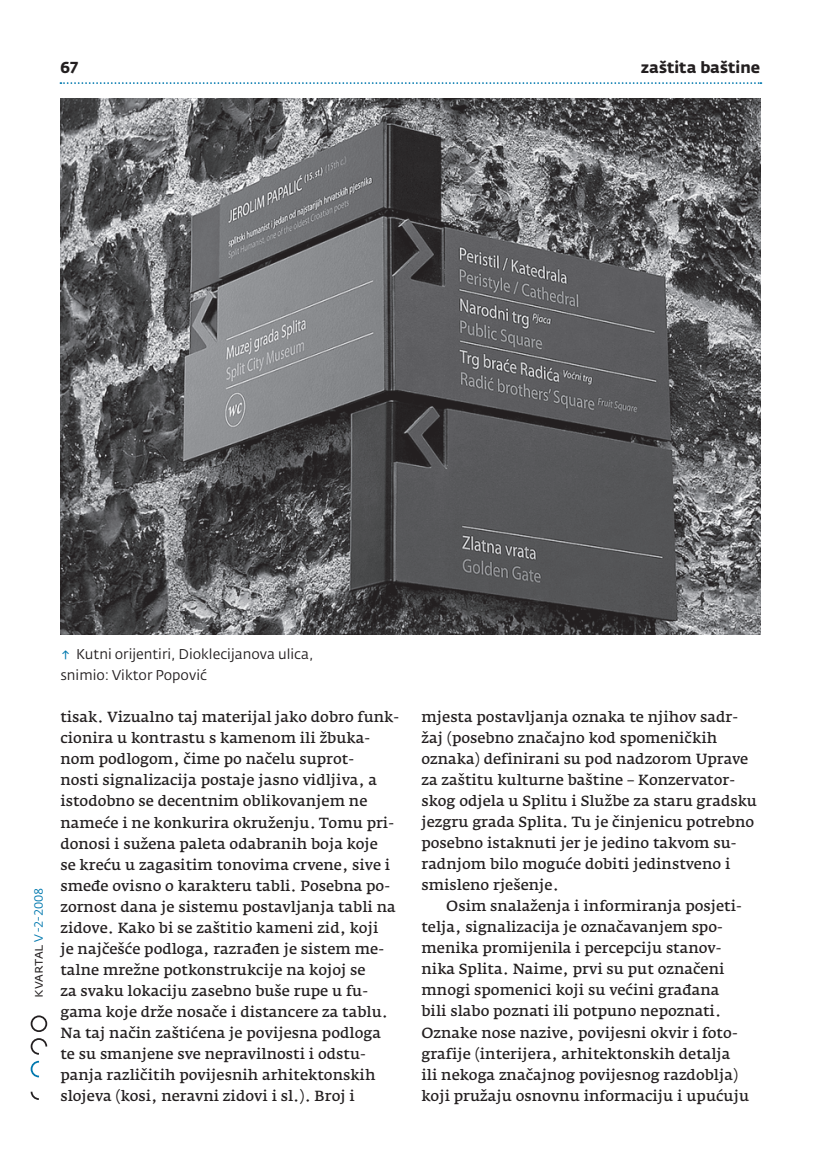
<style>
.page{position:relative;width:822px;height:1165px;background:#fff}
.page>*{position:absolute;margin:0;border:0;box-sizing:border-box;transform-origin:0 0}
.t1{font:700 15.75px "Fedra Sans Std";color:#231f20}
.t2{font:600 14.53px/21px "Fedra Serif A Std";color:#231f20}
.t3{font:14px/21px "Fedra Sans Std";color:#231f20}
.t4{font:11.9px "Fedra Sans Std";color:#0078ae}
.s1{font-size:14px;color:#231f20}
.s2{color:#0078ae}
</style>
<div class="page">
<svg style="left:31px;top:1015px;width:16px;height:17px"></svg>
<svg style="left:31px;top:1038px;width:16px;height:17px"></svg>
<svg style="left:31px;top:1092px;width:8px;height:8px"></svg>
<svg style="left:31px;top:1061px;width:8px;height:16px"></svg>
<svg style="left:60px;top:82px;width:701px;height:2px"></svg>
<img style="left:60px;top:99px;width:700px;height:536px">
<p class="t1" style="left:60px;top:58px;width:16px">67</p>
<p class="t1" style="left:641px;top:58px;width:121px">zaštita baštine</p>
<p class="t4" style="left:31px;top:997px;width:111px;rotate:-90deg"><span class="s1">kvartal</span> v -2-2008</p>
<p class="t3" style="left:60px;top:644px;width:255px"><span class="s2">↑</span> Kutni orijentiri, Dioklecijanova ulica, snimio: Viktor Popović</p>
<p class="t2" style="left:60px;top:707px;width:340px">tisak. Vizualno taj materijal jako dobro funk&shy;cionira u kontrastu s kamenom ili žbuka&shy;nom podlogom, čime po načelu suprot-<br>nosti signalizacija postaje jasno vidljiva, a istodobno se decentnim oblikovanjem ne nameće i ne konkurira okruženju. Tomu pri&shy;donosi i sužena paleta odabranih boja koje<br>se kreću u zagasitim tonovima crvene, sive i smeđe ovisno o karakteru tabli. Posebna po-- zornost dana je sistemu postavljanja tabli na zidove. Kako bi se zaštitio kameni zid, koji<br>je najčešće podloga, razrađen je sistem me&shy;talne mrežne potkonstrukcije na kojoj se<br>za svaku lokaciju zasebno buše rupe u fu&shy;gama koje drže nosače i distancere za tablu.<br>Na taj način zaštićena je povijesna podloga te su smanjene sve nepravilnosti i odstu&shy;panja različitih povijesnih arhitektonskih slojeva (kosi, neravni zidovi i sl.). Broj i</p>
<p class="t2" style="left:421px;top:707px;width:337px">mjesta postavljanja oznaka te njihov sadr&shy;žaj (posebno značajno kod spomeničkih oznaka) definirani su pod nadzorom Uprave za zaštitu kulturne baštine – Konzervator&shy;skog odjela u Splitu i Službe za staru gradsku jezgru grada Splita. Tu je činjenicu potrebno posebno istaknuti jer je jedino takvom su&shy;radnjom bilo moguće dobiti jedinstveno i smisleno rješenje.</p>
<p class="t2" style="left:421px;top:896px;width:329px;text-indent:25px">Osim snalaženja i informiranja posjeti&shy;telja, signalizacija je označavanjem spo&shy;menika promijenila i percepciju stanov&shy;nika Splita. Naime, prvi su put označeni mnogi spomenici koji su većini građana<br>bili slabo poznati ili potpuno nepoznati.<br>Oznake nose nazive, povijesni okvir i foto&shy;grafije (interijera, arhitektonskih detalja ili nekoga značajnog povijesnog razdoblja) koji pružaju osnovnu informaciju i upućuju</p>
</div>
